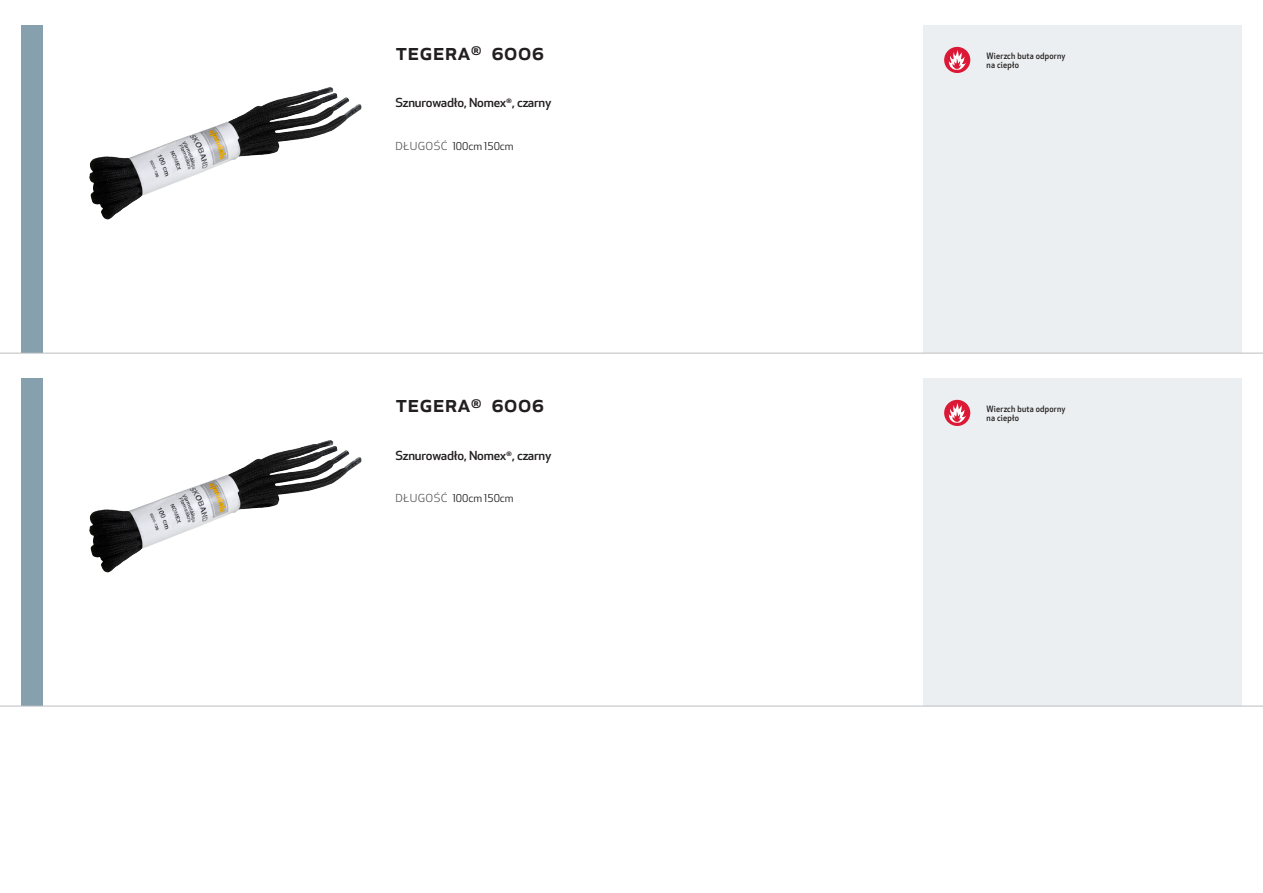
<style>
.page{position:relative;width:1263px;height:893px;background:#fff}
.page>*{position:absolute;margin:0;border:0;box-sizing:border-box;transform-origin:0 0}
.Produkt_namn{font:500 24px "Apex New";color:#231f20}
.Ingress{font:500 12.15px "Apex New";letter-spacing:-.015em;color:#231f20;scale:1.06 1}
.Funktion{font:10.5px "Apex New";letter-spacing:-.01em;color:#231f20;scale:1.06 1}
.Funktion_body{font:500 8.55px/9px "Apex New";letter-spacing:.025em;color:#231f20;scale:.95 1}
.s1{font-size:10.8px;color:#57585a}
</style>
<div class="page">
<img style="left:89px;top:87px;width:240px;height:132px">
<div style="left:21px;top:26px;width:22px;height:327px;background:#87a0ae"></div>
<div style="left:923px;top:26px;width:319px;height:327px;background:#eceff1"></div>
<div style="left:944px;top:47px;width:26px;height:26px;background:#db1836;border-radius:50%"></div>
<svg style="left:948px;top:50px;width:18px;height:20px"></svg>
<img style="left:89px;top:440px;width:240px;height:132px">
<div style="left:21px;top:378px;width:22px;height:328px;background:#87a0ae"></div>
<div style="left:923px;top:378px;width:319px;height:328px;background:#eceff1"></div>
<div style="left:944px;top:400px;width:26px;height:26px;background:#db1836;border-radius:50%"></div>
<svg style="left:948px;top:403px;width:18px;height:20px"></svg>
<hr style="left:0;top:353px;width:1263px;height:1px;background:#bcbdc0">
<hr style="left:0;top:706px;width:1263px;height:1px;background:#bcbdc0">
<p class="Produkt_namn" style="left:395px;top:35px;width:150px">TEGERA<sup>®</sup> 6006</p>
<p class="Ingress" style="left:395px;top:95px;width:149px">Sznurowadło, Nomex<sup>®</sup>, czarny</p>
<p class="Funktion" style="left:395px;top:139px;width:113px"><span class="s1">DŁUGOŚĆ</span> 100cm 150cm</p>
<p class="Produkt_namn" style="left:395px;top:388px;width:150px">TEGERA<sup>®</sup> 6006</p>
<p class="Ingress" style="left:395px;top:447px;width:149px">Sznurowadło, Nomex<sup>®</sup>, czarny</p>
<p class="Funktion" style="left:395px;top:492px;width:113px"><span class="s1">DŁUGOŚĆ</span> 100cm 150cm</p>
<p class="Funktion_body" style="left:986px;top:51px;width:85px">Wierzch buta odporny na ciepło</p>
<p class="Funktion_body" style="left:986px;top:404px;width:85px">Wierzch buta odporny na ciepło</p>
</div>
